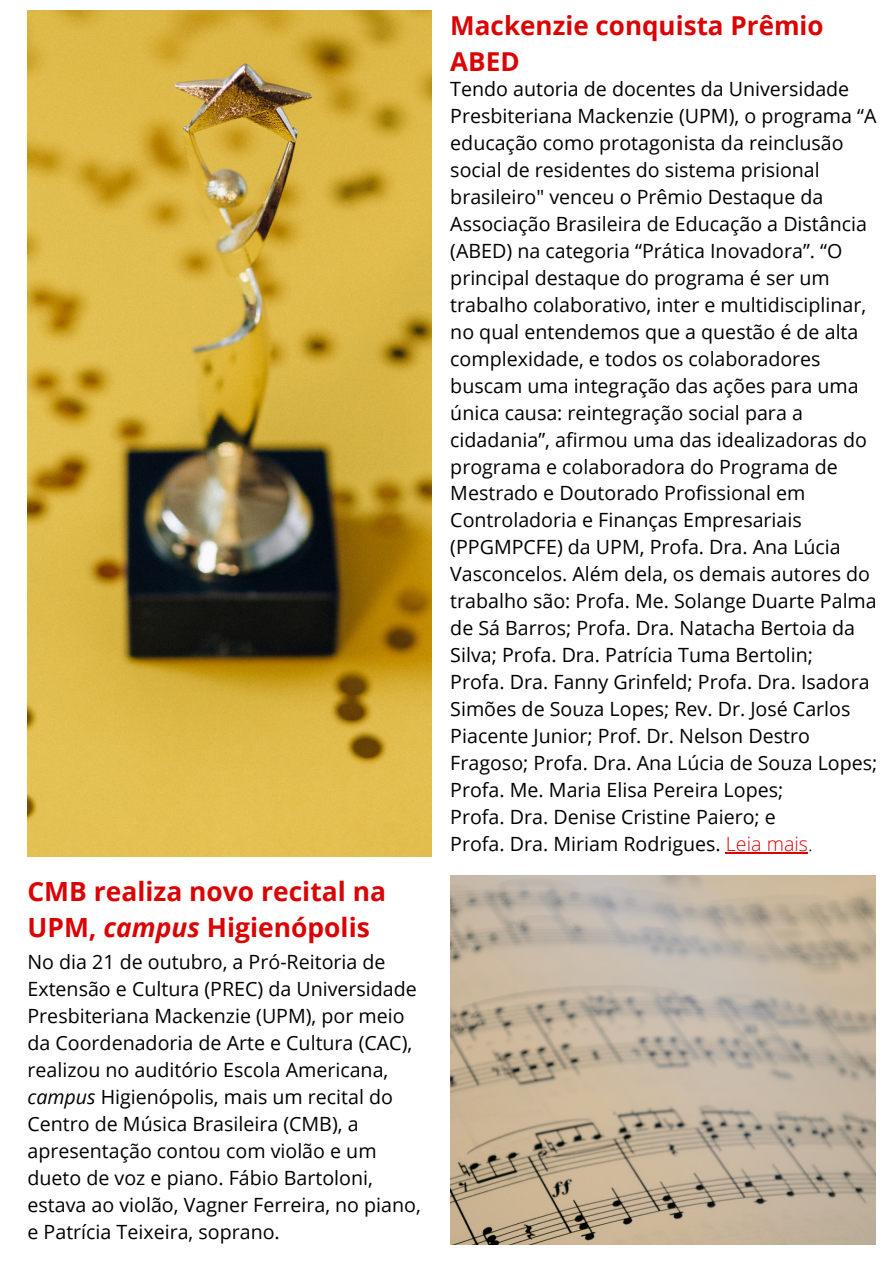
<style>
.page{position:relative;width:893px;height:1264px;background:#fff}
.page>*{position:absolute;margin:0;border:0;box-sizing:border-box;transform-origin:0 0}
.t1{font:700 26.4px/36px "Open Sans";color:#db0404}
.t2{font:700 26.1px/35.8px "Open Sans";color:#db0404}
.t3{font:19.65px/27px "Open Sans";color:#000}
.s1{font-style:italic}
.s2{font-weight:300;color:#db0404}
.s3{font-weight:300}
</style>
<div class="page">
<hr style="left:725px;top:852px;width:83px;height:1px;background:#db0404">
<img style="left:27px;top:11px;width:404px;height:845px">
<img style="left:450px;top:875px;width:425px;height:369px">
<p class="t1" style="left:27px;top:872px;width:360px">CMB realiza novo recital na<br>UPM, <span class="s1">campus</span> Higienópolis</p>
<p class="t3" style="left:27px;top:948px;width:395px">No dia 21 de outubro, a Pró-Reitoria de Extensão e Cultura (PREC) da Universidade Presbiteriana Mackenzie (UPM), por meio da Coordenadoria de Arte e Cultura (CAC), realizou no auditório Escola Americana, <span class="s1">campus</span> Higienópolis, mais um recital do Centro de Música Brasileira (CMB), a apresentação contou com violão e um dueto de voz e piano. Fábio Bartoloni, estava ao violão, Vagner Ferreira, no piano, e Patrícia Teixeira, soprano.</p>
<p class="t2" style="left:450px;top:7px;width:375px">Mackenzie conquista Prêmio<br>ABED</p>
<p class="t3" style="left:450px;top:74px;width:428px">Tendo autoria de docentes da Universidade Presbiteriana Mackenzie (UPM), o programa “A educação como protagonista da reinclusão social de residentes do sistema prisional brasileiro" venceu o Prêmio Destaque da Associação Brasileira de Educação a Distância (ABED) na categoria “Prática Inovadora”. “O principal destaque do programa é ser um trabalho colaborativo, inter e multidisciplinar, no qual entendemos que a questão é de alta complexidade, e todos os colaboradores buscam uma integração das ações para uma única causa: reintegração social para a cidadania”, afirmou uma das idealizadoras do programa e colaboradora do Programa de Mestrado e Doutorado Profissional em Controladoria e Finanças Empresariais (PPGMPCFE) da UPM, Profa. Dra. Ana Lúcia Vasconcelos. Além dela, os demais autores do trabalho são: Profa. Me. Solange Duarte Palma de Sá Barros; Profa. Dra. Natacha Bertoia da Silva; Profa. Dra. Patrícia Tuma Bertolin;</p>
<p class="t3" style="left:450px;top:668px;width:428px">Profa. Dra. Fanny Grinfeld; Profa. Dra. Isadora Simões de Souza Lopes; Rev. Dr. José Carlos Piacente Junior; Prof. Dr. Nelson Destro Fragoso; Profa. Dra. Ana Lúcia de Souza Lopes; Profa. Me. Maria Elisa Pereira Lopes;</p>
<p class="t3" style="left:450px;top:803px;width:327px">Profa. Dra. Denise Cristine Paiero; e</p>
<p class="t3" style="left:450px;top:830px;width:364px">Profa. Dra. Miriam Rodrigues. <span class="s2">Leia mais</span><span class="s3">.</span></p>
</div>
